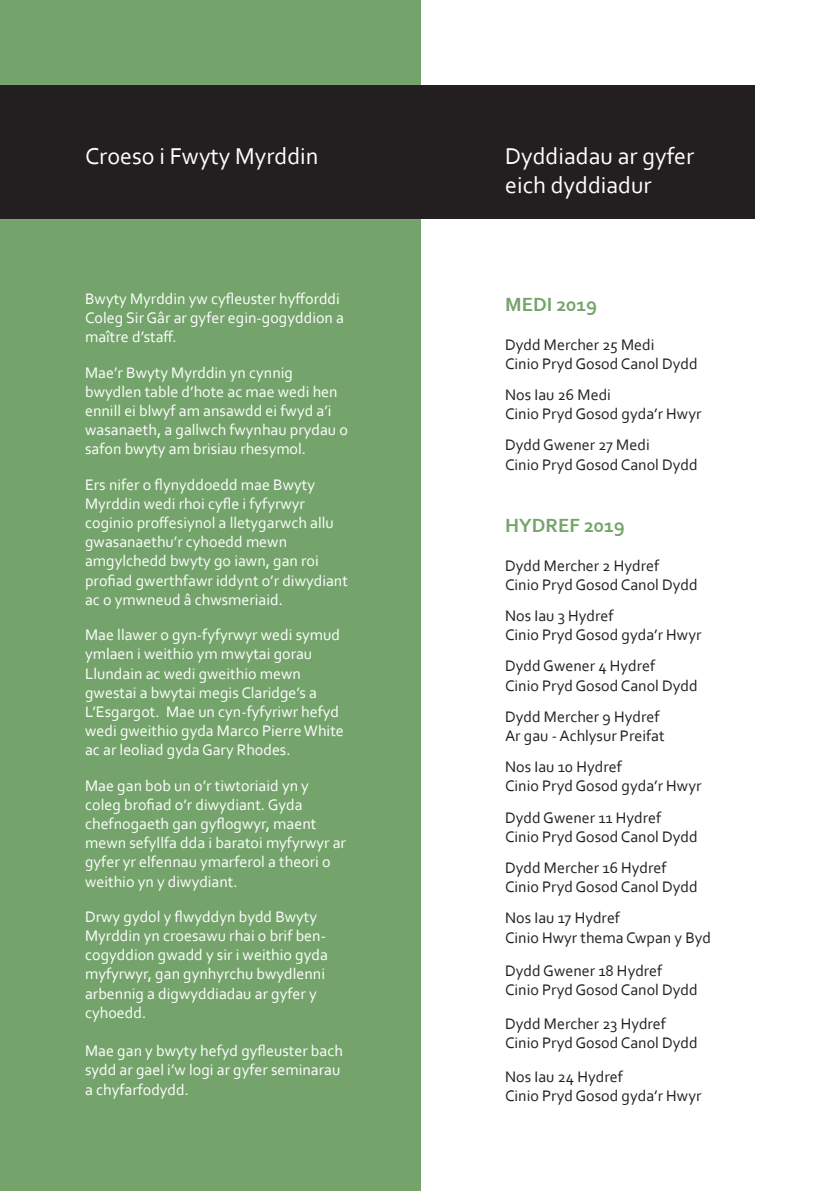
<style>
.page{position:relative;width:840px;height:1191px;background:#fff}
.page>*{position:absolute;margin:0;border:0;box-sizing:border-box;transform-origin:0 0}
.t1{font:24px "Corbel";color:#fff}
.t2{font:700 20px "Corbel";color:#74a46b}
.t3{font:16px/19.2px "Corbel";color:#fff}
.t4{font:16px "Corbel";color:#231f20}
</style>
<div class="page">
<div style="left:0;top:0;width:420px;height:1191px;background:#74a46b"></div>
<div style="left:0;top:85px;width:754px;height:133px;background:#231f20"></div>
<p class="t1" style="left:85px;top:141px;width:235px">Croeso i Fwyty Myrddin</p>
<p class="t3" style="left:85px;top:289px;width:260px">Bwyty Myrddin yw cyfleuster hyfforddi<br>Coleg Sir Gâr ar gyfer egin-gogyddion a maître d’staff.</p>
<p class="t3" style="left:85px;top:362px;width:264px">Mae’r Bwyty Myrddin yn cynnig bwydlen table d’hote ac mae wedi hen ennill ei blwyf am ansawdd ei fwyd a’i wasanaeth, a gallwch fwynhau prydau o safon bwyty am brisiau rhesymol.</p>
<p class="t3" style="left:85px;top:474px;width:231px">Ers nifer o flynyddoedd mae Bwyty<br>Myrddin wedi rhoi cyfle i fyfyrwyr</p>
<p class="t3" style="left:85px;top:513px;width:250px">coginio proffesiynol a lletygarwch allu gwasanaethu’r cyhoedd mewn</p>
<p class="t3" style="left:85px;top:551px;width:264px">amgylchedd bwyty go iawn, gan roi profiad gwerthfawr iddynt o’r diwydiant ac o ymwneud â chwsmeriaid.</p>
<p class="t3" style="left:85px;top:625px;width:256px">Mae llawer o gyn-fyfyrwyr wedi symud ymlaen i weithio ym mwytai gorau</p>
<p class="t3" style="left:85px;top:663px;width:217px">Llundain ac wedi gweithio mewn</p>
<p class="t3" style="left:85px;top:682px;width:260px">gwestai a bwytai megis Claridge’s a L’Esgargot. Mae un cyn-fyfyriwr hefyd wedi gweithio gyda Marco Pierre White ac ar leoliad gyda Gary Rhodes.</p>
<p class="t3" style="left:85px;top:775px;width:262px">Mae gan bob un o’r tiwtoriaid yn y coleg brofiad o’r diwydiant. Gyda chefnogaeth gan gyflogwyr, maent mewn sefyllfa dda i baratoi myfyrwyr ar gyfer yr elfennau ymarferol a theori o weithio yn y diwydiant.</p>
<p class="t3" style="left:85px;top:906px;width:242px">Drwy gydol y flwyddyn bydd Bwyty<br>Myrddin yn croesawu rhai o brif ben-</p>
<p class="t3" style="left:85px;top:945px;width:244px">cogyddion gwadd y sir i weithio gyda myfyrwyr, gan gynhyrchu bwydlenni arbennig a digwyddiadau ar gyfer y cyhoedd.</p>
<p class="t3" style="left:85px;top:1041px;width:259px">Mae gan y bwyty hefyd gyfleuster bach sydd ar gael i’w logi ar gyfer seminarau a chyfarfodydd.</p>
<p class="t1" style="left:505px;top:141px;width:190px">Dyddiadau ar gyfer</p>
<p class="t1" style="left:505px;top:170px;width:148px">eich dyddiadur</p>
<p class="t2" style="left:505px;top:292px;width:94px">MEDI 2019</p>
<p class="t4" style="left:505px;top:334px;width:151px">Dydd Mercher 25 Medi</p>
<p class="t4" style="left:505px;top:353px;width:194px">Cinio Pryd Gosod Canol Dydd</p>
<p class="t4" style="left:505px;top:385px;width:107px">Nos Iau 26 Medi</p>
<p class="t4" style="left:505px;top:404px;width:198px">Cinio Pryd Gosod gyda’r Hwyr</p>
<p class="t4" style="left:505px;top:435px;width:146px">Dydd Gwener 27 Medi</p>
<p class="t4" style="left:505px;top:454px;width:194px">Cinio Pryd Gosod Canol Dydd</p>
<p class="t2" style="left:505px;top:513px;width:121px">HYDREF 2019</p>
<p class="t4" style="left:505px;top:555px;width:155px">Dydd Mercher 2 Hydref</p>
<p class="t4" style="left:505px;top:574px;width:194px">Cinio Pryd Gosod Canol Dydd</p>
<p class="t4" style="left:505px;top:605px;width:110px">Nos Iau 3 Hydref</p>
<p class="t4" style="left:505px;top:625px;width:198px">Cinio Pryd Gosod gyda’r Hwyr</p>
<p class="t4" style="left:505px;top:656px;width:151px">Dydd Gwener 4 Hydref</p>
<p class="t4" style="left:505px;top:675px;width:194px">Cinio Pryd Gosod Canol Dydd</p>
<p class="t4" style="left:505px;top:706px;width:156px">Dydd Mercher 9 Hydref</p>
<p class="t4" style="left:505px;top:725px;width:161px">Ar gau - Achlysur Preifat</p>
<p class="t4" style="left:505px;top:757px;width:118px">Nos Iau 10 Hydref</p>
<p class="t4" style="left:505px;top:776px;width:198px">Cinio Pryd Gosod gyda’r Hwyr</p>
<p class="t4" style="left:505px;top:807px;width:157px">Dydd Gwener 11 Hydref</p>
<p class="t4" style="left:505px;top:826px;width:194px">Cinio Pryd Gosod Canol Dydd</p>
<p class="t4" style="left:505px;top:857px;width:163px">Dydd Mercher 16 Hydref</p>
<p class="t4" style="left:505px;top:877px;width:194px">Cinio Pryd Gosod Canol Dydd</p>
<p class="t4" style="left:505px;top:908px;width:116px">Nos Iau 17 Hydref</p>
<p class="t4" style="left:505px;top:927px;width:207px">Cinio Hwyr thema Cwpan y Byd</p>
<p class="t4" style="left:505px;top:961px;width:159px">Dydd Gwener 18 Hydref</p>
<p class="t4" style="left:505px;top:980px;width:194px">Cinio Pryd Gosod Canol Dydd</p>
<p class="t4" style="left:505px;top:1013px;width:162px">Dydd Mercher 23 Hydref</p>
<p class="t4" style="left:505px;top:1033px;width:194px">Cinio Pryd Gosod Canol Dydd</p>
<p class="t4" style="left:505px;top:1066px;width:119px">Nos Iau 24 Hydref</p>
<p class="t4" style="left:505px;top:1085px;width:198px">Cinio Pryd Gosod gyda’r Hwyr</p>
</div>
